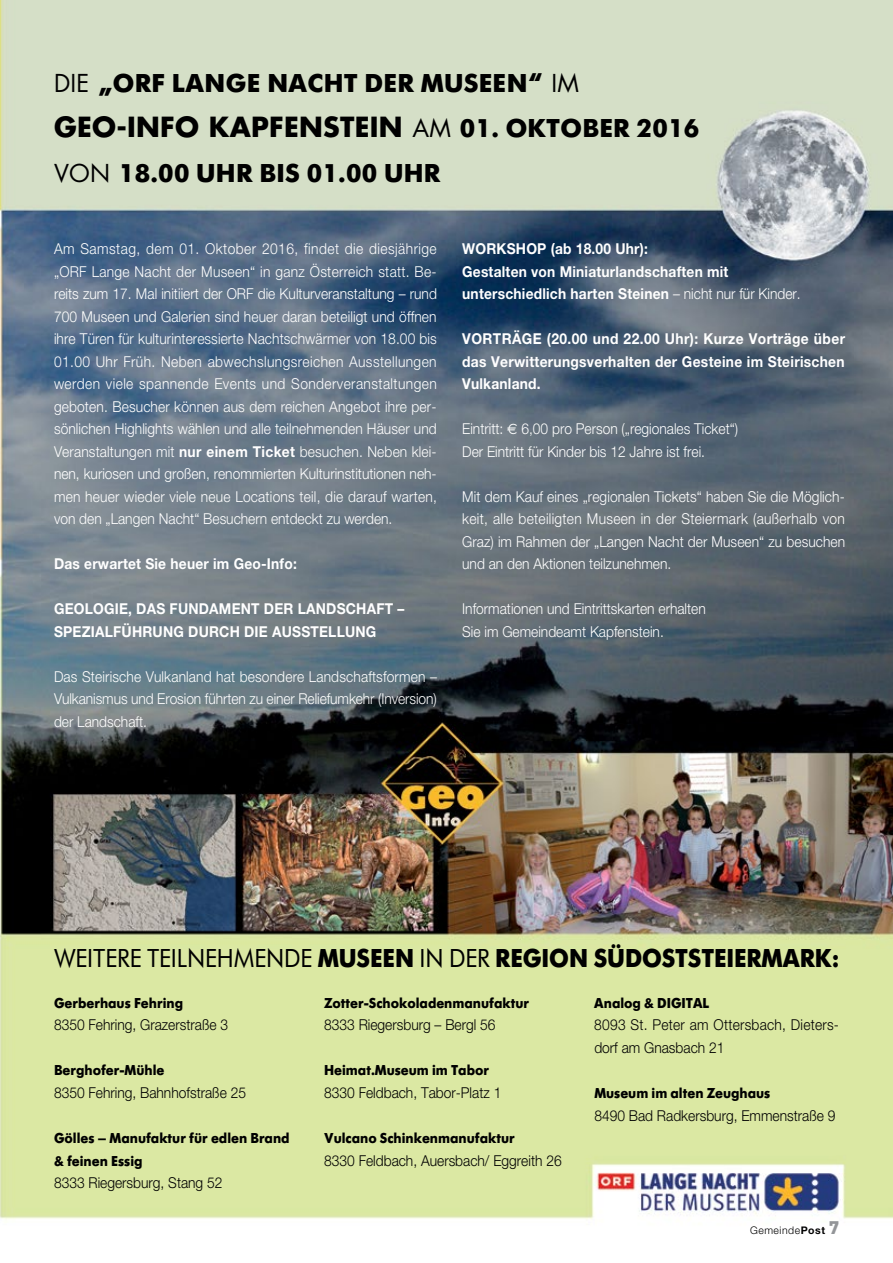
<style>
.page{position:relative;width:893px;height:1263px;background:#fff}
.page>*{position:absolute;margin:0;border:0;box-sizing:border-box;transform-origin:0 0}
.t1{font:700 27px "Futura SB";letter-spacing:.01em;color:#000;scale:.92 1}
.t2{font:700 27px "Futura SB";letter-spacing:.01em;color:#000}
.t3{font:700 27px "Futura";letter-spacing:.01em;color:#000}
.t4{font:300 15px/22.5px "Helvetica Neue";color:#fff;text-align:justify;scale:.92 1}
.t5{font:700 15px/22.5px "Helvetica Neue";letter-spacing:.015em;color:#fff;scale:.92 1}
.t6{font:300 15px/22.5px "Helvetica Neue";color:#000;scale:.92 1}
.t7{font:700 15px/22.5px "Futura SB";color:#000;scale:.92 1}
.t8{font:300 10.5px "Helvetica Neue";letter-spacing:.05em;color:#000}
.s1{font-family:"Futura";font-weight:400;font-size:24px}
.s2{font-weight:400;font-size:24px}
.s3{font-family:"Futura SB"}
.s4{font-weight:700}
.s5{font-weight:300}
.s6{font-family:"Euro Sans";font-weight:400}
.s7{font-weight:400}
.s8{font-family:"DIN";font-weight:900;font-size:18px;color:#939598}
</style>
<div class="page">
<img style="left:0;top:0;width:893px;height:1220px">
<h1 class="t2" style="left:54px;top:68px;width:526px"><span class="s1">DIE</span> „ORF Lange Nacht der Museen“ <span class="s1">IM</span></h1>
<h1 class="t3" style="left:54px;top:109px;width:647px">GEO-INFO KAPFENSTEIN <span class="s2">AM</span> <span class="s3">01. Oktober 2016</span></h1>
<h1 class="t2" style="left:54px;top:158px;width:382px"><span class="s1">VON</span> 18.00 Uhr bis 01.00 Uhr</h1>
<p class="t4" style="left:54px;top:237px;width:418px">Am Samstag, dem 01. Oktober 2016, findet die diesjährige „ORF Lange Nacht der Museen“ in ganz Österreich statt. Be&shy;reits zum 17. Mal initiiert der ORF die Kulturveranstaltung – rund 700 Museen und Galerien sind heuer daran beteiligt und öffnen ihre Türen für kulturinteressierte Nachtschwärmer von 18.00 bis 01.00 Uhr Früh. Neben abwechslungsreichen Ausstellungen werden viele spannende Events und Sonderveranstaltungen geboten. Besucher können aus dem reichen Angebot ihre per&shy;sönlichen Highlights wählen und alle teilnehmenden Häuser und Veranstaltungen mit <span class="s4">nur einem Ticket</span> besuchen. Neben klei&shy;nen, kuriosen und großen, renommierten Kulturinstitutionen neh&shy;men heuer wieder viele neue Locations teil, die darauf warten, von den „Langen Nacht“ Besuchern entdeckt zu werden.</p>
<p class="t5" style="left:54px;top:552px;width:265px">Das erwartet Sie heuer im Geo-Info:</p>
<p class="t5" style="left:54px;top:597px;width:382px">GEOLOGIE, DAS FUNDAMENT DER LANDSCHAFT –<br>SPEZIALFÜHRUNG DURCH DIE AUSSTELLUNG</p>
<p class="t4" style="left:54px;top:665px;width:418px">Das Steirische Vulkanland hat besondere Landschaftsformen – Vulkanismus und Erosion führten zu einer Reliefumkehr (Inversion) der Landschaft.</p>
<p class="t5" style="left:462px;top:237px;width:369px">WORKSHOP (ab 18.00 Uhr):<br>Gestalten von Miniaturlandschaften mit unterschiedlich harten Steinen <span class="s5">– nicht nur für Kinder.</span></p>
<p class="t5" style="left:462px;top:327px;width:418px;text-align:justify">VORTRÄGE (20.00 und 22.00 Uhr): Kurze Vorträge über das Verwitterungsverhalten der Gesteine im Steirischen Vulkanland.</p>
<p class="t4" style="left:462px;top:417px;width:301px">Eintritt: <span class="s6">E</span> 6,00 pro Person („regionales Ticket“)<br>Der Eintritt für Kinder bis 12 Jahre ist frei.</p>
<p class="t4" style="left:462px;top:485px;width:418px">Mit dem Kauf eines „regionalen Tickets“ haben Sie die Möglich&shy;keit, alle beteiligten Museen in der Steiermark (außerhalb von Graz) im Rahmen der „Langen Nacht der Museen“ zu besuchen und an den Aktionen teilzunehmen.</p>
<p class="t4" style="left:462px;top:597px;width:266px">Informationen und Eintrittskarten erhalten<br>Sie im Gemeindeamt Kapfenstein.</p>
<h1 class="t1" style="left:54px;top:943px;width:854px"><span class="s7">Weitere teilnehmende</span> Museen <span class="s7">in der</span> Region Südoststeiermark:</h1>
<p class="t7" style="left:54px;top:992px;width:142px">Gerberhaus Fehring</p>
<p class="t6" style="left:54px;top:1013px;width:191px">8350 Fehring, Grazerstraße 3</p>
<p class="t7" style="left:54px;top:1059px;width:122px">Berghofer-Mühle</p>
<p class="t6" style="left:54px;top:1081px;width:210px">8350 Fehring, Bahnhofstraße 25</p>
<p class="t7" style="left:54px;top:1127px;width:258px">Gölles – Manufaktur für edlen Brand &amp; feinen Essig</p>
<p class="t6" style="left:54px;top:1171px;width:185px">8333 Riegersburg, Stang 52</p>
<p class="t7" style="left:324px;top:992px;width:224px">Zotter-Schokoladenmanufaktur</p>
<p class="t6" style="left:324px;top:1013px;width:188px">8333 Riegersburg – Bergl 56</p>
<p class="t7" style="left:324px;top:1059px;width:181px">Heimat.Museum im Tabor</p>
<p class="t6" style="left:324px;top:1081px;width:194px">8330 Feldbach, Tabor-Platz 1</p>
<p class="t7" style="left:324px;top:1127px;width:209px">Vulcano Schinkenmanufaktur</p>
<p class="t6" style="left:324px;top:1148px;width:260px">8330 Feldbach, Auersbach/ Eggreith 26</p>
<p class="t7" style="left:594px;top:992px;width:78px">Analog &amp; DIGITA</p>
<p class="t7" style="left:702px;top:992px;width:9px">L</p>
<p class="t6" style="left:594px;top:1013px;width:267px">8093 St. Peter am Ottersbach, Dieters&shy;dorf am Gnasbach 21</p>
<p class="t7" style="left:594px;top:1082px;width:193px">Museum im alten Zeughaus</p>
<p class="t6" style="left:594px;top:1103px;width:264px">8490 Bad Radkersburg, Emmenstraße 9</p>
<p class="t8" style="left:750px;top:1223px;width:90px">Gemeinde<span class="s4">Post</span> <span class="s8">7</span></p>
</div>
